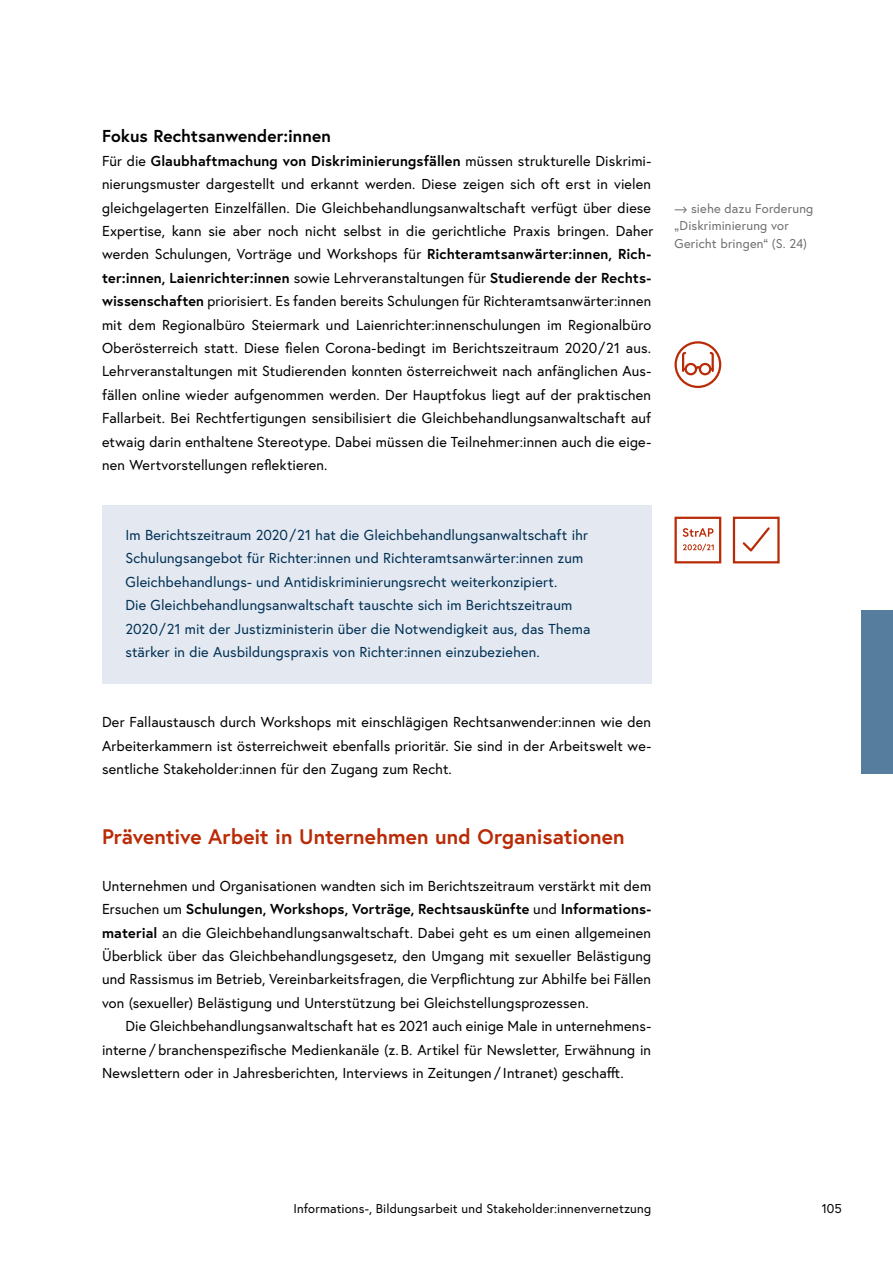
<style>
.page{position:relative;width:893px;height:1263px;background:#fff}
.page>*{position:absolute;margin:0;border:0;box-sizing:border-box;transform-origin:0 0}
.Überschriften_h2_ohne_Nummerierung{font:700 21px "Europa Austria";color:#b92b06}
.Überschriften_h3_ohne_Nummerierung{font:700 17.25px "Europa Austria";letter-spacing:.005em;color:#000}
.p_Abstand_danach{font:14.4px/23.4px "Europa Austria";letter-spacing:.01em;color:#000;text-align:justify}
.Infobox_p_Infobox_blau{font:14.4px/23.4px "Europa Austria";letter-spacing:.01em;color:#003054}
.p_Erstzeileneinzug{font:14.4px/23.4px "Europa Austria";letter-spacing:.005em;color:#000;text-align:justify}
.t1{font:12.75px "Europa Austria";letter-spacing:.015em;color:#000}
.p_Seitenverweise{font:12.75px/17.5px "Europa Austria";letter-spacing:.015em;color:#6f6f6e}
.s1{font-weight:700}
</style>
<div class="page">
<div style="left:861px;top:610px;width:32px;height:164px;background:#567d9e"></div>
<div style="left:102px;top:505px;width:549px;height:178px;background:#e4e9f1"></div>
<div style="left:674px;top:341px;width:47px;height:47px;border:2px solid #b92b06;border-radius:50%"></div>
<div style="left:684px;top:363px;width:13px;height:12px;border:2px solid #b92b06;border-radius:50%"></div>
<div style="left:699px;top:363px;width:12px;height:12px;border:2px solid #b92b06;border-radius:50%"></div>
<svg style="left:694px;top:365px;width:8px;height:6px"></svg>
<svg style="left:681px;top:351px;width:6px;height:22px"></svg>
<svg style="left:708px;top:351px;width:7px;height:22px"></svg>
<div style="left:733px;top:517px;width:47px;height:46px;border:2px solid #b92b06"></div>
<svg style="left:742px;top:527px;width:28px;height:25px"></svg>
<svg style="left:683px;top:544px;width:31px;height:7px"></svg>
<svg style="left:683px;top:528px;width:30px;height:9px"></svg>
<div style="left:674px;top:517px;width:47px;height:46px;border:2px solid #b92b06"></div>
<h3 class="Überschriften_h3_ohne_Nummerierung" style="left:102px;top:125px;width:230px">Fokus Rechtsanwender:innen</h3>
<p class="p_Abstand_danach" style="left:102px;top:149px;width:553px;text-align:left">Für die <span class="s1">Glaubhaftmachung von Diskriminierungsfällen</span> müssen strukturelle Diskrimi&shy;nierungsmuster dargestellt und erkannt werden. Diese zeigen sich oft erst in vielen gleichgelagerten Einzelfällen. Die Gleichbehandlungsanwaltschaft verfügt über diese Expertise, kann sie aber noch nicht selbst in die gerichtliche Praxis bringen. Daher werden Schulungen, Vorträge und Workshops für <span class="s1">Richteramtsanwärter:innen, Rich&shy;ter:innen, Laienrichter:innen</span> sowie Lehrveranstaltungen für <span class="s1">Studierende der Rechts&shy;wissenschaften</span> priorisiert. Es fanden bereits Schulungen für Richteramtsanwärter:innen mit dem Regionalbüro Steiermark und Laienrichter:innenschulungen im Regionalbüro Oberösterreich statt. Diese fielen Corona-bedingt im Berichtszeitraum 2020/21 aus.<br>Lehrveranstaltungen mit Studierenden konnten österreichweit nach anfänglichen Aus&shy;fällen online wieder aufgenommen werden. Der Hauptfokus liegt auf der praktischen Fallarbeit. Bei Rechtfertigungen sensibilisiert die Gleichbehandlungsanwaltschaft auf etwaig darin enthaltene Stereotype. Dabei müssen die Teilnehmer:innen auch die eige&shy;nen Wertvorstellungen reflektieren.</p>
<p class="p_Seitenverweise" style="left:674px;top:199px;width:140px">⟶ siehe dazu Forderung „Diskriminierung vor<br>Gericht bringen“ (S. 24)</p>
<p class="Infobox_p_Infobox_blau" style="left:125px;top:523px;width:466px">Im Berichtszeitraum 2020/21 hat die Gleichbehandlungsanwaltschaft ihr Schulungsangebot für Richter:innen und Richteramtsanwärter:innen zum Gleichbehandlungs- und Antidiskriminierungsrecht weiterkonzipiert.<br>Die Gleichbehandlungsanwaltschaft tauschte sich im Berichtszeitraum 2020/21 mit der Justizministerin über die Notwendigkeit aus, das Thema stärker in die Ausbildungspraxis von Richter:innen einzubeziehen.</p>
<p class="p_Abstand_danach" style="left:102px;top:710px;width:551px">Der Fallaustausch durch Workshops mit einschlägigen Rechtsanwender:innen wie den Arbeiterkammern ist österreichweit ebenfalls prioritär. Sie sind in der Arbeitswelt we&shy;sentliche Stakeholder:innen für den Zugang zum Recht.</p>
<h2 class="Überschriften_h2_ohne_Nummerierung" style="left:102px;top:822px;width:524px">Präventive Arbeit in Unternehmen und Organisationen</h2>
<p class="p_Abstand_danach" style="left:102px;top:874px;width:551px">Unternehmen und Organisationen wandten sich im Berichtszeitraum verstärkt mit dem Ersuchen um <span class="s1">Schulungen, Workshops, Vorträge, Rechtsauskünfte</span> und <span class="s1">Informations&shy;material</span> an die Gleichbehandlungsanwaltschaft. Dabei geht es um einen allgemeinen Überblick über das Gleichbehandlungsgesetz, den Umgang mit sexueller Belästigung und Rassismus im Betrieb, Vereinbarkeitsfragen, die Verpflichtung zur Abhilfe bei Fällen von (sexueller) Belästigung und Unterstützung bei Gleichstellungsprozessen.</p>
<p class="p_Erstzeileneinzug" style="left:102px;top:1014px;width:551px;text-indent:23px">Die Gleichbehandlungsanwaltschaft hat es 2021 auch einige Male in unternehmens&shy;interne / branchenspezifische Medienkanäle (z. B. Artikel für Newsletter, Erwähnung in Newslettern oder in Jahresberichten, Interviews in Zeitungen / Intranet) geschafft.</p>
<p class="t1" style="left:293px;top:1200px;width:359px">Informations-, Bildungsarbeit und Stakeholder:innenvernetzung</p>
<p class="t1" style="left:822px;top:1200px;width:22px">105</p>
</div>
